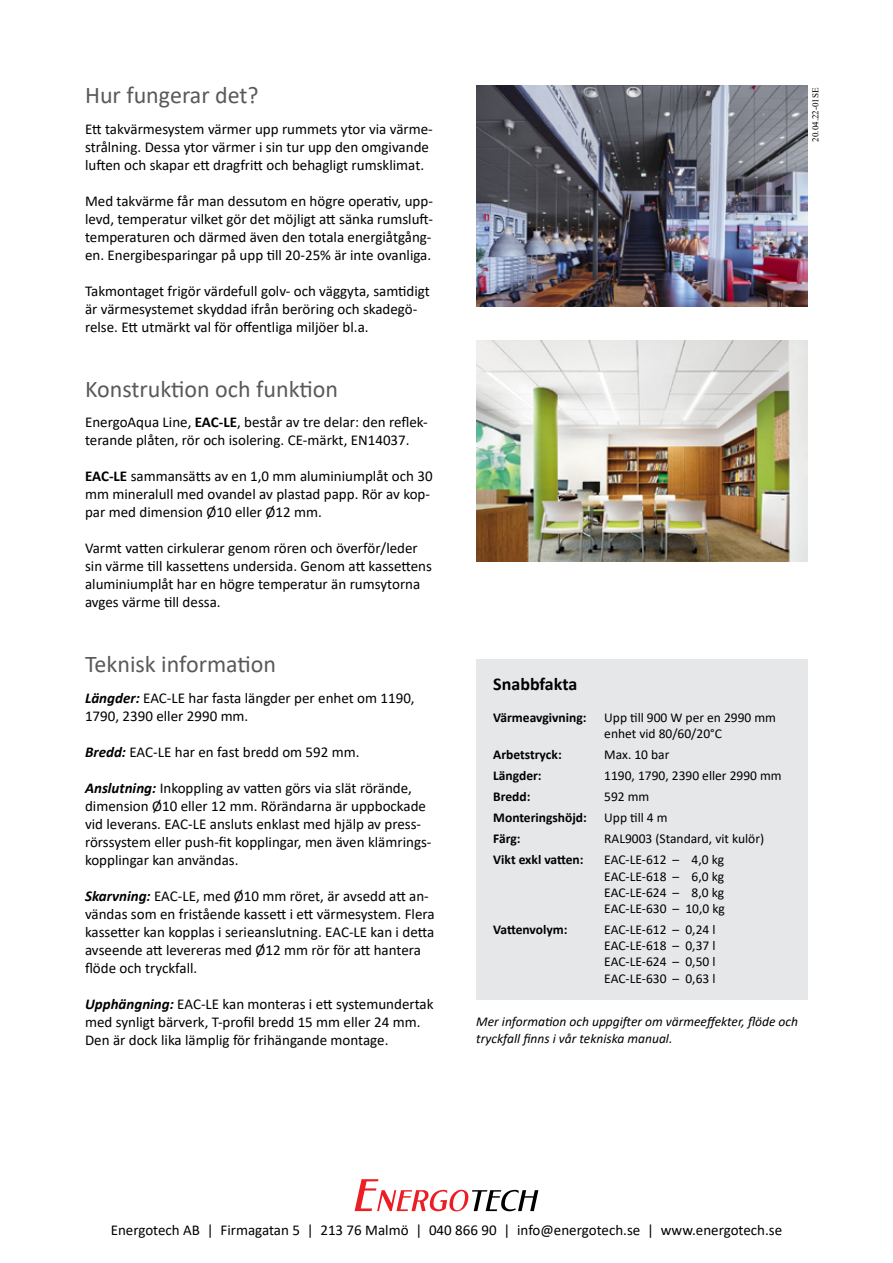
<style>
.page{position:relative;width:893px;height:1263px;background:#fff}
.page>*{position:absolute;margin:0;border:0;box-sizing:border-box;transform-origin:0 0}
.t1{font:24px "Calibri";color:#58595b}
.t2{font:700 18px "Calibri";color:#000}
.t3{font:15px/18px "Calibri";color:#000}
.t4{font:13.5px/16.2px "Calibri";color:#000;text-align:justify}
.t5{font:700 13.5px "Calibri";color:#000}
.t6{font:italic 13.5px/16.2px "Calibri";color:#000}
.t7{font:9px "Times New Roman";color:#000}
.s1{font-weight:700}
.s2{font-weight:700;font-style:italic}
</style>
<div class="page">
<div style="left:476px;top:659px;width:332px;height:340px;background:#e6e7e8"></div>
<img style="left:476px;top:85px;width:332px;height:221px">
<svg style="left:355px;top:1179px;width:183px;height:33px"></svg>
<img style="left:476px;top:340px;width:332px;height:221px">
<h1 class="t1" style="left:85px;top:78px;width:175px">Hur fungerar det?</h1>
<p class="t3" style="left:85px;top:119px;width:349px">Ett takvärmesystem värmer upp rummets ytor via värme&shy;strålning. Dessa ytor värmer i sin tur upp den omgivande luften och skapar ett dragfritt och behagligt rumsklimat.</p>
<p class="t3" style="left:85px;top:191px;width:349px;text-align:justify">Med takvärme får man dessutom en högre operativ, upp&shy;levd, temperatur vilket gör det möjligt att sänka rumsluft&shy;temperaturen och därmed även den totala energiåtgång&shy;en. Energibesparingar på upp till 20-25% är inte ovanliga.</p>
<p class="t3" style="left:85px;top:281px;width:346px">Takmontaget frigör värdefull golv- och väggyta, samtidigt är värmesystemet skyddad ifrån beröring och skadegö&shy;relse. Ett utmärkt val för offentliga miljöer bl.a.</p>
<h1 class="t1" style="left:85px;top:372px;width:255px">Konstruktion och funktion</h1>
<p class="t3" style="left:85px;top:413px;width:344px">EnergoAqua Line, <span class="s1">EAC-LE</span>, består av tre delar: den reflek&shy;terande plåten, rör och isolering. CE-märkt, EN14037.</p>
<p class="t3" style="left:85px;top:467px;width:349px"><span class="s1">EAC-LE</span> sammansätts av en 1,0 mm aluminiumplåt och 30 mm mineralull med ovandel av plastad papp. Rör av kop&shy;par med dimension Ø10 eller Ø12 mm.</p>
<p class="t3" style="left:85px;top:539px;width:348px">Varmt vatten cirkulerar genom rören och överför/leder sin värme till kassettens undersida. Genom att kassettens aluminiumplåt har en högre temperatur än rumsytorna avges värme till dessa.</p>
<h1 class="t1" style="left:85px;top:648px;width:193px">Teknisk information</h1>
<p class="t3" style="left:85px;top:689px;width:331px"><span class="s2">Längder:</span> EAC-LE har fasta längder per enhet om 1190,<br>1790, 2390 eller 2990 mm.</p>
<p class="t3" style="left:85px;top:743px;width:276px"><span class="s2">Bredd:</span> EAC-LE har en fast bredd om 592 mm.</p>
<p class="t3" style="left:85px;top:779px;width:348px"><span class="s2">Anslutning:</span> Inkoppling av vatten görs via slät rörände, dimension Ø10 eller 12 mm. Rörändarna är uppbockade vid leverans. EAC-LE ansluts enklast med hjälp av press&shy;rörssystem eller push-fit kopplingar, men även klämrings&shy;kopplingar kan användas.</p>
<p class="t3" style="left:85px;top:887px;width:351px"><span class="s2">Skarvning:</span> EAC-LE, med Ø10 mm röret, är avsedd att an&shy;vändas som en fristående kassett i ett värmesystem. Flera kassetter kan kopplas i serieanslutning. EAC-LE kan i detta avseende att levereras med Ø12 mm rör för att hantera flöde och tryckfall.</p>
<p class="t3" style="left:85px;top:995px;width:350px"><span class="s2">Upphängning:</span> EAC-LE kan monteras i ett systemundertak med synligt bärverk, T-profil bredd 15 mm eller 24 mm.<br>Den är dock lika lämplig för frihängande montage.</p>
<p class="t7" style="left:809px;top:142px;width:55px;rotate:-90deg">20.04.22-01SE</p>
<p class="t2" style="left:493px;top:671px;width:86px">Snabbfakta</p>
<p class="t5" style="left:493px;top:708px;width:95px">Värmeavgivning:</p>
<p class="t4" style="left:604px;top:709px;width:173px">Upp till 900 W per en 2990 mm enhet vid 80/60/20°C</p>
<p class="t5" style="left:493px;top:745px;width:70px">Arbetstryck:</p>
<p class="t4" style="left:604px;top:746px;width:67px">Max. 10 bar</p>
<p class="t5" style="left:493px;top:766px;width:50px">Längder:</p>
<p class="t4" style="left:604px;top:767px;width:179px">1190, 1790, 2390 eller 2990 mm</p>
<p class="t5" style="left:493px;top:787px;width:39px">Bredd:</p>
<p class="t4" style="left:604px;top:788px;width:47px">592 mm</p>
<p class="t5" style="left:493px;top:808px;width:95px">Monteringshöjd:</p>
<p class="t4" style="left:604px;top:809px;width:65px">Upp till 4 m</p>
<p class="t5" style="left:493px;top:829px;width:29px">Färg:</p>
<p class="t4" style="left:604px;top:830px;width:161px">RAL9003 (Standard, vit kulör)</p>
<p class="t5" style="left:493px;top:850px;width:92px">Vikt exkl vatten:</p>
<p class="t4" style="left:604px;top:851px;width:122px">EAC-LE-612 – 4,0 kg EAC-LE-618 – 6,0 kg EAC-LE-624 – 8,0 kg EAC-LE-630 – 10,0 kg</p>
<p class="t5" style="left:493px;top:920px;width:76px">Vattenvolym:</p>
<p class="t4" style="left:604px;top:921px;width:113px">EAC-LE-612 – 0,24 l EAC-LE-618 – 0,37 l EAC-LE-624 – 0,50 l EAC-LE-630 – 0,63 l</p>
<p class="t6" style="left:476px;top:1013px;width:323px">Mer information och uppgifter om värmeeffekter, flöde och tryckfall finns i vår tekniska manual.</p>
<p class="t3" style="left:111px;top:1220px;width:673px">Energotech AB | Firmagatan 5 | 213 76 Malmö | 040 866 90 | info@energotech.se | www.energotech.se</p>
</div>
